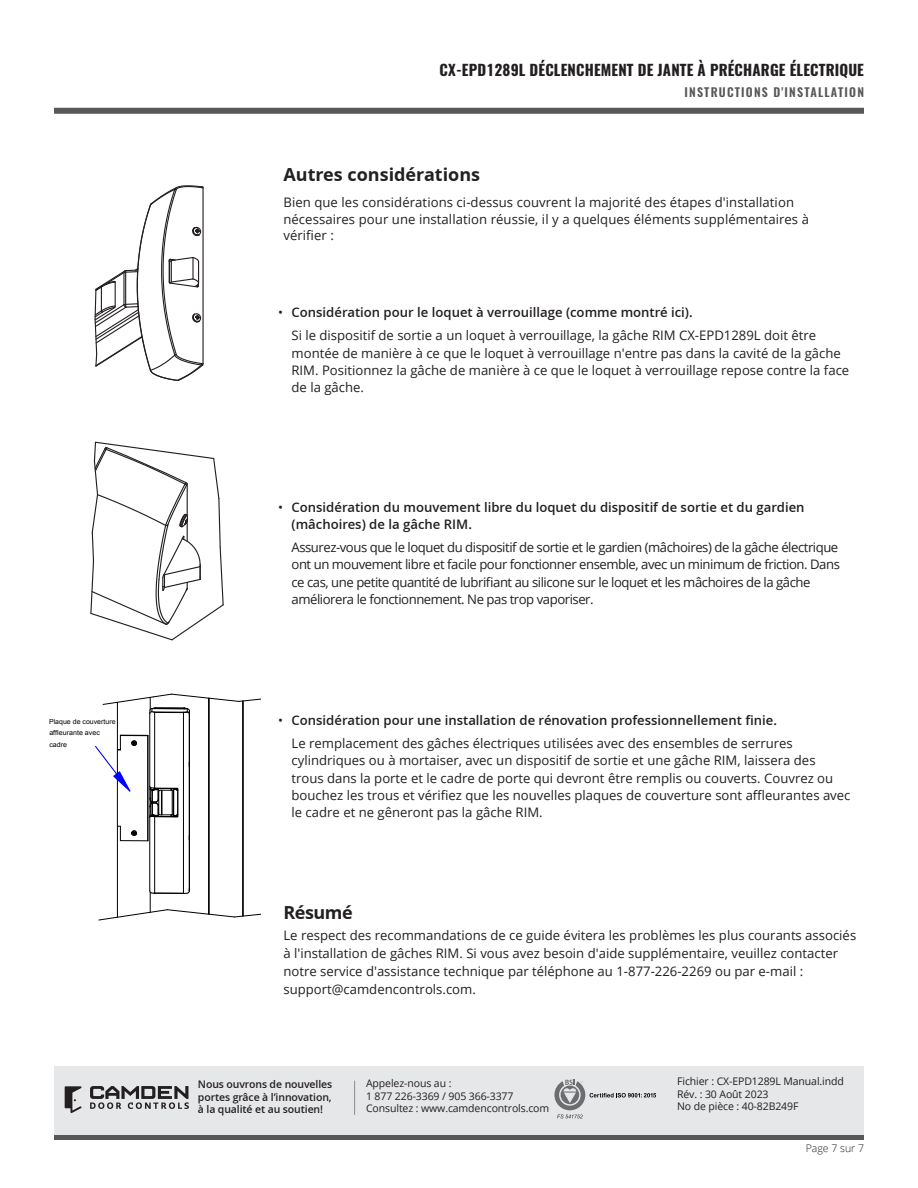
<style>
.page{position:relative;width:918px;height:1188px;background:#fff}
.page>*{position:absolute;margin:0;border:0;box-sizing:border-box;transform-origin:0 0}
._2018_-_H1_-Sub_Title{font:700 18px "Open Sans";color:#231f20}
._2018_-_Body_Text{font:700 18px "Open Sans";letter-spacing:-.025em;color:#231f20}
._2018-H1a_Aligh_Left-Inst_Instructions_Bl{font:700 15px "Oswald";letter-spacing:.01em;color:#231f20}
._2018_-_Body_Text-2{font:13.2px/17.2px "Open Sans";color:#231f20}
._2018_-_Body_Text-3{font:13.2px/17.2px "Open Sans";letter-spacing:-.035em;color:#231f20}
._2018_-_Body_Text-4{font:600 13.2px/17.2px "Open Sans";color:#231f20}
._2018-H1a_Aligh_Left-Inst_Instructions_Gr{font:600 12px "Oswald";letter-spacing:.1em;color:#57585a}
._2018_-_Footer_Phone___and_Website{font:10.5px "Open Sans";letter-spacing:-.01em;color:#231f20}
._2018_-_Footer_Tag_line{font:600 10.5px "Open Sans";letter-spacing:-.01em;color:#231f20}
._2018_-_Part_Number{font:10.5px "Open Sans";letter-spacing:-.01em;color:#231f20}
._2018_-_page___align_right{font:300 10.5px "Open Sans";color:#231f20}
.t1{font:6.9px "Arial";color:#000;scale:1.04 1}
.t2{font:6.75px "Arial";color:#000}
.s1{font-weight:400}
</style>
<div class="page">
<div style="left:54px;top:108px;width:810px;height:6px;background:#57585a"></div>
<div style="left:54px;top:1134px;width:810px;height:6px;background:#57585a"></div>
<svg style="left:94px;top:185px;width:110px;height:196px"></svg>
<svg style="left:90px;top:441px;width:134px;height:200px"></svg>
<hr style="left:183px;top:713px;width:1px;height:180px;background:#000">
<hr style="left:154px;top:712px;width:1px;height:76px;background:#000">
<hr style="left:154px;top:817px;width:1px;height:76px;background:#000">
<hr style="left:149px;top:714px;width:1px;height:72px;background:#000">
<hr style="left:189px;top:711px;width:1px;height:177px;background:#000">
<hr style="left:149px;top:817px;width:1px;height:74px;background:#000">
<hr style="left:243px;top:701px;width:1px;height:215px;background:#000">
<hr style="left:242px;top:701px;width:1px;height:215px;background:#000">
<hr style="left:209px;top:698px;width:1px;height:216px;background:#000">
<hr style="left:208px;top:698px;width:1px;height:216px;background:#000">
<hr style="left:117px;top:702px;width:1px;height:48px;background:#000">
<hr style="left:117px;top:826px;width:1px;height:91px;background:#000">
<svg style="left:102px;top:693px;width:159px;height:22px"></svg>
<svg style="left:98px;top:888px;width:163px;height:33px"></svg>
<svg style="left:95px;top:734px;width:84px;height:107px"></svg>
<div style="left:54px;top:1067px;width:810px;height:68px;background:#e6e7e9"></div>
<svg style="left:90px;top:1086px;width:99px;height:23px"></svg>
<svg style="left:65px;top:1086px;width:17px;height:27px"></svg>
<svg style="left:554px;top:1080px;width:102px;height:38px"></svg>
<hr style="left:354px;top:1081px;width:1px;height:34px;background:#8a8c8f">
<p class="t2" style="left:49px;top:717px;width:68px">Plaque de couverture</p>
<p class="t1" style="left:49px;top:728px;width:50px">affleurante avec</p>
<p class="t2" style="left:49px;top:740px;width:19px">cadre</p>
<p class="_2018-H1a_Aligh_Left-Inst_Instructions_Bl" style="left:440px;top:60px;width:426px">CX-EPD1289L DÉCLENCHEMENT DE JANTE À PRÉCHARGE ÉLECTRIQUE</p>
<p class="_2018-H1a_Aligh_Left-Inst_Instructions_Gr" style="left:685px;top:86px;width:181px">INSTRUCTIONS D'INSTALLATION</p>
<p class="_2018_-_H1_-Sub_Title" style="left:283px;top:164px;width:198px">Autres considérations</p>
<p class="_2018_-_Body_Text-2" style="left:283px;top:194px;width:527px;line-height:16.5px">Bien que les considérations ci-dessus couvrent la majorité des étapes d'installation nécessaires pour une installation réussie, il y a quelques éléments supplémentaires à vérifier :</p>
<p class="_2018_-_Body_Text-4" style="left:278px;top:304px;width:416px"><span class="s1">•</span> Considération pour le loquet à verrouillage (comme montré ici).</p>
<p class="_2018_-_Body_Text-2" style="left:292px;top:327px;width:559px">Si le dispositif de sortie a un loquet à verrouillage, la gâche RIM CX-EPD1289L doit être montée de manière à ce que le loquet à verrouillage n'entre pas dans la cavité de la gâche RIM. Positionnez la gâche de manière à ce que le loquet à verrouillage repose contre la face de la gâche.</p>
<p class="_2018_-_Body_Text-4" style="left:292px;top:498px;width:515px;text-indent:-14px"><span class="s1">•</span> Considération du mouvement libre du loquet du dispositif de sortie et du gardien (mâchoires) de la gâche RIM.</p>
<p class="_2018_-_Body_Text-3" style="left:292px;top:538px;width:550px">Assurez-vous que le loquet du dispositif de sortie et le gardien (mâchoires) de la gâche électrique ont un mouvement libre et facile pour fonctionner ensemble, avec un minimum de friction. Dans ce cas, une petite quantité de lubrifiant au silicone sur le loquet et les mâchoires de la gâche améliorera le fonctionnement. Ne pas trop vaporiser.</p>
<p class="_2018_-_Body_Text-4" style="left:278px;top:712px;width:500px"><span class="s1">•</span> Considération pour une installation de rénovation professionnellement finie.</p>
<p class="_2018_-_Body_Text-2" style="left:292px;top:734px;width:560px">Le remplacement des gâches électriques utilisées avec des ensembles de serrures cylindriques ou à mortaiser, avec un dispositif de sortie et une gâche RIM, laissera des trous dans la porte et le cadre de porte qui devront être remplis ou couverts. Couvrez ou bouchez les trous et vérifiez que les nouvelles plaques de couverture sont affleurantes avec le cadre et ne gêneront pas la gâche RIM.</p>
<p class="_2018_-_Body_Text" style="left:283px;top:902px;width:71px">Résumé</p>
<p class="_2018_-_Body_Text-2" style="left:283px;top:925px;width:574px;line-height:18px">Le respect des recommandations de ce guide évitera les problèmes les plus courants associés à l'installation de gâches RIM. Si vous avez besoin d'aide supplémentaire, veuillez contacter notre service d'assistance technique par téléphone au 1-877-226-2269 ou par e-mail : support@camdencontrols.com.</p>
<p class="_2018_-_Footer_Tag_line" style="left:198px;top:1078px;width:136px">Nous ouvrons de nouvelles</p>
<p class="_2018_-_Footer_Tag_line" style="left:198px;top:1091px;width:135px">portes grâce à l’innovation,</p>
<p class="_2018_-_Footer_Tag_line" style="left:198px;top:1104px;width:127px">à la qualité et au soutien!</p>
<p class="_2018_-_Footer_Phone___and_Website" style="left:366px;top:1076px;width:87px">Appelez-nous au :</p>
<p class="_2018_-_Footer_Phone___and_Website" style="left:366px;top:1089px;width:149px">1 877 226-3369 / 905 366-3377</p>
<p class="_2018_-_Footer_Phone___and_Website" style="left:366px;top:1101px;width:185px">Consultez : www.camdencontrols.com</p>
<p class="_2018_-_Part_Number" style="left:677px;top:1074px;width:168px">Fichier : CX-EPD1289L Manual.indd</p>
<p class="_2018_-_Part_Number" style="left:677px;top:1087px;width:93px">Rév. : 30 Août 2023</p>
<p class="_2018_-_Part_Number" style="left:677px;top:1099px;width:123px">No de pièce : 40-82B249F</p>
<p class="_2018_-_page___align_right" style="left:806px;top:1141px;width:60px">Page 7 sur 7</p>
</div>
